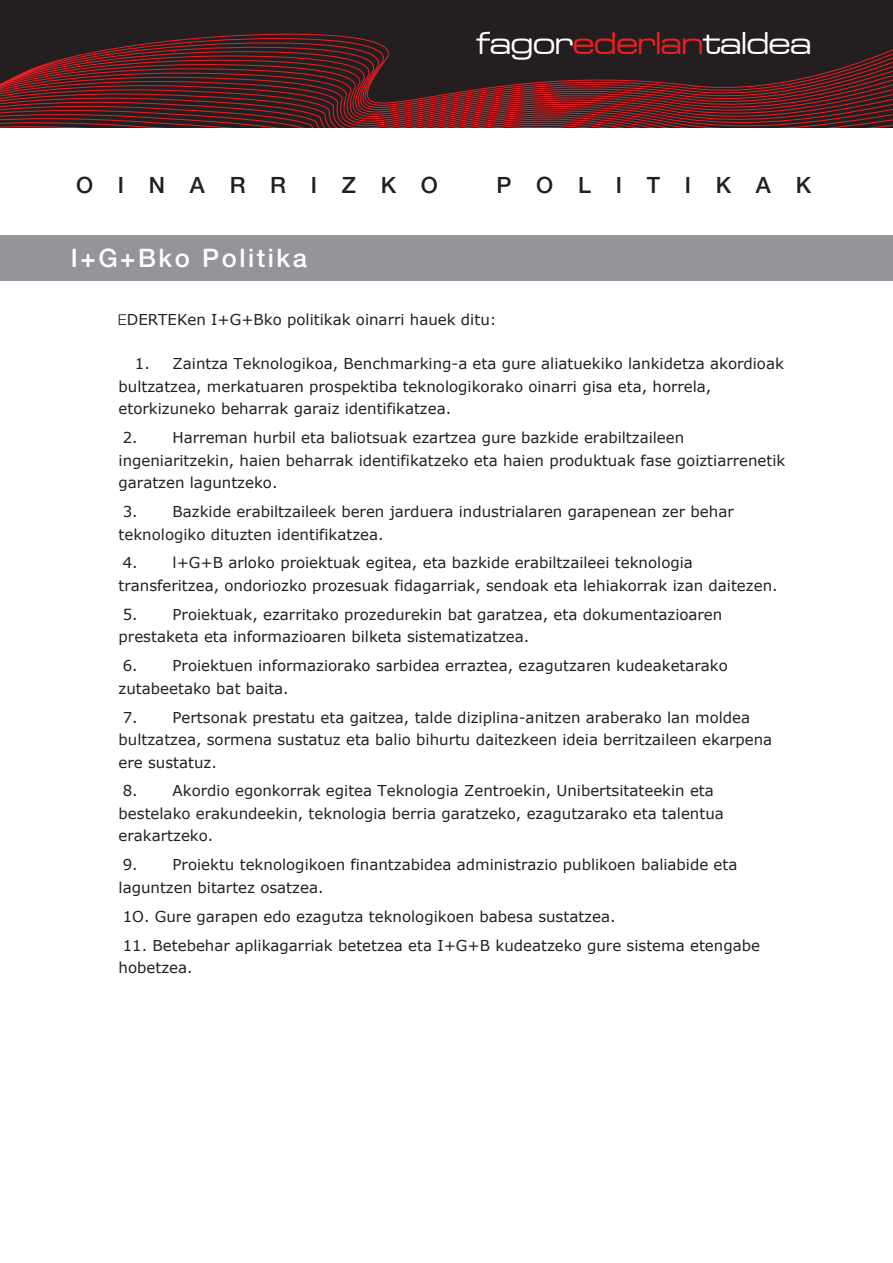
<style>
.page{position:relative;width:893px;height:1263px;background:#fff}
.page>*{position:absolute;margin:0;border:0;box-sizing:border-box;transform-origin:0 0}
.t1{font:500 33px "Microgramma D";color:#fff}
.t2{font:500 25.5px "Helvetica Neue LT Pro";letter-spacing:.1em;color:#fff}
.t3{font:500 22.5px "Helvetica Neue LT Pro";letter-spacing:1.1em;color:#231f20}
.t4{font:15px/22.5px "Verdana";color:#231f20}
.s1{color:#ee1d23}
.s2{font-family:"Helvetica Neue LT Pro";font-weight:300}
</style>
<div class="page">
<svg style="left:0;top:0;width:893px;height:127px;background:#401e20"></svg>
<div style="left:0;top:235px;width:893px;height:45px;background:#939598"></div>
<p class="t1" style="left:477px;top:22px;width:336px">fagor<span class="s1">ederlan</span>taldea</p>
<p class="t3" style="left:76px;top:172px;width:363px">OINARRIZKO</p>
<p class="t3" style="left:496px;top:172px;width:316px">POLITIKAK</p>
<p class="t2" style="left:71px;top:242px;width:238px">I+G+Bko Politika</p>
<p class="t4" style="left:118px;top:308px;width:380px"><span class="s2">E</span>DERTEKen I+G+Bko politikak oinarri hauek ditu:</p>
<p class="t4" style="left:119px;top:352px;width:667px;text-indent:16px">1. Zaintza Teknologikoa, Benchmarking-a eta gure aliatuekiko lankidetza akordioak bultzatzea, merkatuaren prospektiba teknologikorako oinarri gisa eta, horrela, etorkizuneko beharrak garaiz identifikatzea.</p>
<p class="t4" style="left:119px;top:426px;width:668px">2. Harreman hurbil eta baliotsuak ezartzea gure bazkide erabiltzaileen ingeniaritzekin, haien beharrak identifikatzeko eta haien produktuak fase goiztiarrenetik garatzen laguntzeko.</p>
<p class="t4" style="left:119px;top:500px;width:617px">3. Bazkide erabiltzaileek beren jarduera industrialaren garapenean zer behar teknologiko dituzten identifikatzea.</p>
<p class="t4" style="left:119px;top:551px;width:661px">4. l+G+B arloko proiektuak egitea, eta bazkide erabiltzaileei teknologia transferitzea, ondoriozko prozesuak fidagarriak, sendoak eta lehiakorrak izan daitezen.</p>
<p class="t4" style="left:119px;top:603px;width:605px">5. Proiektuak, ezarritako prozedurekin bat garatzea, eta dokumentazioaren prestaketa eta informazioaren bilketa sistematizatzea.</p>
<p class="t4" style="left:119px;top:654px;width:611px">6. Proiektuen informaziorako sarbidea erraztea, ezagutzaren kudeaketarako zutabeetako bat baita.</p>
<p class="t4" style="left:119px;top:706px;width:655px">7. Pertsonak prestatu eta gaitzea, talde diziplina-anitzen araberako lan moldea bultzatzea, sormena sustatuz eta balio bihurtu daitezkeen ideia berritzaileen ekarpena ere sustatuz.</p>
<p class="t4" style="left:119px;top:780px;width:607px">8. Akordio egonkorrak egitea Teknologia Zentroekin, Unibertsitateekin eta bestelako erakundeekin, teknologia berria garatzeko, ezagutzarako eta talentua erakartzeko.</p>
<p class="t4" style="left:119px;top:853px;width:620px">9. Proiektu teknologikoen finantzabidea administrazio publikoen baliabide eta laguntzen bitartez osatzea.</p>
<p class="t4" style="left:123px;top:905px;width:494px">1O. Gure garapen edo ezagutza teknologikoen babesa sustatzea.</p>
<p class="t4" style="left:119px;top:934px;width:643px">11. Betebehar aplikagarriak betetzea eta I+G+B kudeatzeko gure sistema etengabe hobetzea.</p>
</div>
